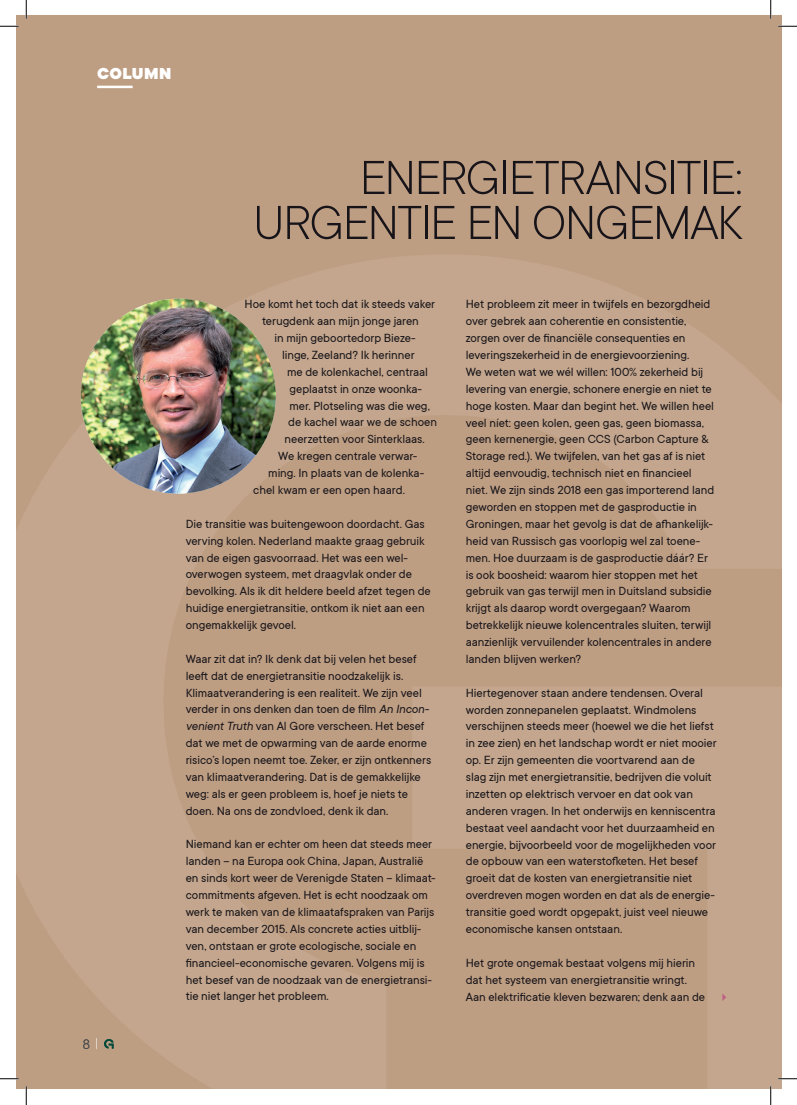
<style>
.page{position:relative;width:797px;height:1105px;background:#fff}
.page>*{position:absolute;margin:0;border:0;box-sizing:border-box;transform-origin:0 0}
.t1{font:300 52.5px/45px "TT Commons";letter-spacing:-.035em;color:#171419;text-align:right}
.t2{font:900 17.5px "TT Commons";letter-spacing:.02em;color:#fff}
.t3{font:300 15px "TT Commons";color:#44484b}
.t4{font:13.12px/16.9px "TT Commons";letter-spacing:-.005em;color:#171419}
.s1{font-size:13.75px;color:#be9e83}
.s2{font-style:italic}
</style>
<div class="page">
<div style="left:16px;top:16px;width:765px;height:1073px;background:#be9e83"></div>
<img style="left:81px;top:299px;width:195px;height:195px;border-radius:97px">
<svg style="left:104px;top:1039px;width:10px;height:9px"></svg>
<hr style="left:97px;top:86px;width:36px;height:2px;background:#fff">
<svg style="left:0;top:25px;width:19px;height:2px"></svg>
<svg style="left:778px;top:25px;width:19px;height:2px"></svg>
<svg style="left:0;top:1078px;width:19px;height:1px"></svg>
<svg style="left:778px;top:1078px;width:19px;height:1px"></svg>
<svg style="left:25px;top:0;width:2px;height:19px"></svg>
<svg style="left:25px;top:1086px;width:2px;height:19px"></svg>
<svg style="left:770px;top:0;width:1px;height:19px"></svg>
<svg style="left:770px;top:1086px;width:1px;height:19px"></svg>
<h2 class="t2" style="left:97px;top:64px;width:76px">COLUMN</h2>
<p class="t3" style="left:83px;top:1036px;width:17px">8 <span class="s1">|</span></p>
<h1 class="t1" style="left:253px;top:155px;width:491px">ENERGIETRANSITIE:<br>URGENTIE EN ONGEMAK</h1>
<p class="t4" style="left:244px;top:296px;width:192px;text-align:center">Hoe komt het toch dat ik steeds vaker terugdenk aan mijn jonge jaren</p>
<p class="t4" style="left:274px;top:330px;width:142px">in mijn geboortedorp Bieze-</p>
<p class="t4" style="left:282px;top:347px;width:134px">linge, Zeeland? Ik herinner</p>
<p class="t4" style="left:287px;top:363px;width:142px">me de kolenkachel, centraal</p>
<p class="t4" style="left:289px;top:380px;width:134px">geplaatst in onze woonka-</p>
<p class="t4" style="left:289px;top:397px;width:142px">mer. Plotseling was die weg,</p>
<p class="t4" style="left:288px;top:414px;width:150px">de kachel waar we de schoen</p>
<p class="t4" style="left:284px;top:431px;width:142px">neerzetten voor Sinterklaas.</p>
<p class="t4" style="left:278px;top:448px;width:140px">We kregen centrale verwar-</p>
<p class="t4" style="left:268px;top:465px;width:157px">ming. In plaats van de kolenka-</p>
<p class="t4" style="left:253px;top:482px;width:153px">chel kwam er een open haard.</p>
<p class="t4" style="left:186px;top:515px;width:246px">Die transitie was buitengewoon doordacht. Gas verving kolen. Nederland maakte graag gebruik van de eigen gasvoorraad. Het was een wel&shy;overwogen systeem, met draagvlak onder de bevolking. Als ik dit heldere beeld afzet tegen de huidige energietransitie, ontkom ik niet aan een ongemakkelijk gevoel.</p>
<p class="t4" style="left:186px;top:650px;width:247px">Waar zit dat in? Ik denk dat bij velen het besef leeft dat de energietransitie noodzakelijk is.<br>Klimaatverandering is een realiteit. We zijn veel verder in ons denken dan toen de film <span class="s2">An Incon&shy;venient Truth</span> van Al Gore verscheen. Het besef dat we met de opwarming van de aarde enorme risico’s lopen neemt toe. Zeker, er zijn ontkenners van klimaatverandering. Dat is de gemakkelijke weg: als er geen probleem is, hoef je niets te doen. Na ons de zondvloed, denk ik dan.</p>
<p class="t4" style="left:186px;top:836px;width:251px">Niemand kan er echter om heen dat steeds meer landen – na Europa ook China, Japan, Australië en sinds kort weer de Verenigde Staten – klimaat&shy;commitments afgeven. Het is echt noodzaak om werk te maken van de klimaatafspraken van Parijs van december 2015. Als concrete acties uitblij&shy;ven, ontstaan er grote ecologische, sociale en financieel-economische gevaren. Volgens mij is het besef van de noodzaak van de energietransi&shy;tie niet langer het probleem.</p>
<p class="t4" style="left:466px;top:296px;width:250px">Het probleem zit meer in twijfels en bezorgdheid over gebrek aan coherentie en consistentie, zorgen over de financiële consequenties en leveringszekerheid in de energievoorziening.<br>We weten wat we wél willen: 100% zekerheid bij levering van energie, schonere energie en niet te hoge kosten. Maar dan begint het. We willen heel veel níet: geen kolen, geen gas, geen biomassa, geen kernenergie, geen CCS (Carbon Capture &amp; Storage red.). We twijfelen, van het gas af is niet altijd eenvoudig, technisch niet en financieel niet. We zijn sinds 2018 een gas importerend land geworden en stoppen met de gasproductie in Groningen, maar het gevolg is dat de afhankelijk&shy;heid van Russisch gas voorlopig wel zal toene&shy;men. Hoe duurzaam is de gasproductie dáár? Er is ook boosheid: waarom hier stoppen met het gebruik van gas terwijl men in Duitsland subsidie krijgt als daarop wordt overgegaan? Waarom betrekkelijk nieuwe kolencentrales sluiten, terwijl aanzienlijk vervuilender kolencentrales in andere landen blijven werken?</p>
<p class="t4" style="left:466px;top:684px;width:252px">Hiertegenover staan andere tendensen. Overal worden zonnepanelen geplaatst. Windmolens verschijnen steeds meer (hoewel we die het liefst in zee zien) en het landschap wordt er niet mooier op. Er zijn gemeenten die voortvarend aan de slag zijn met energietransitie, bedrijven die voluit inzetten op elektrisch vervoer en dat ook van anderen vragen. In het onderwijs en kenniscentra bestaat veel aandacht voor het duurzaamheid en energie, bijvoorbeeld voor de mogelijkheden voor de opbouw van een waterstofketen. Het besef groeit dat de kosten van energietransitie niet overdreven mogen worden en dat als de energie&shy;transitie goed wordt opgepakt, juist veel nieuwe economische kansen ontstaan.</p>
<p class="t4" style="left:466px;top:954px;width:241px">Het grote ongemak bestaat volgens mij hierin dat het systeem van energietransitie wringt.<br>Aan elektrificatie kleven bezwaren; denk aan de</p>
</div>
